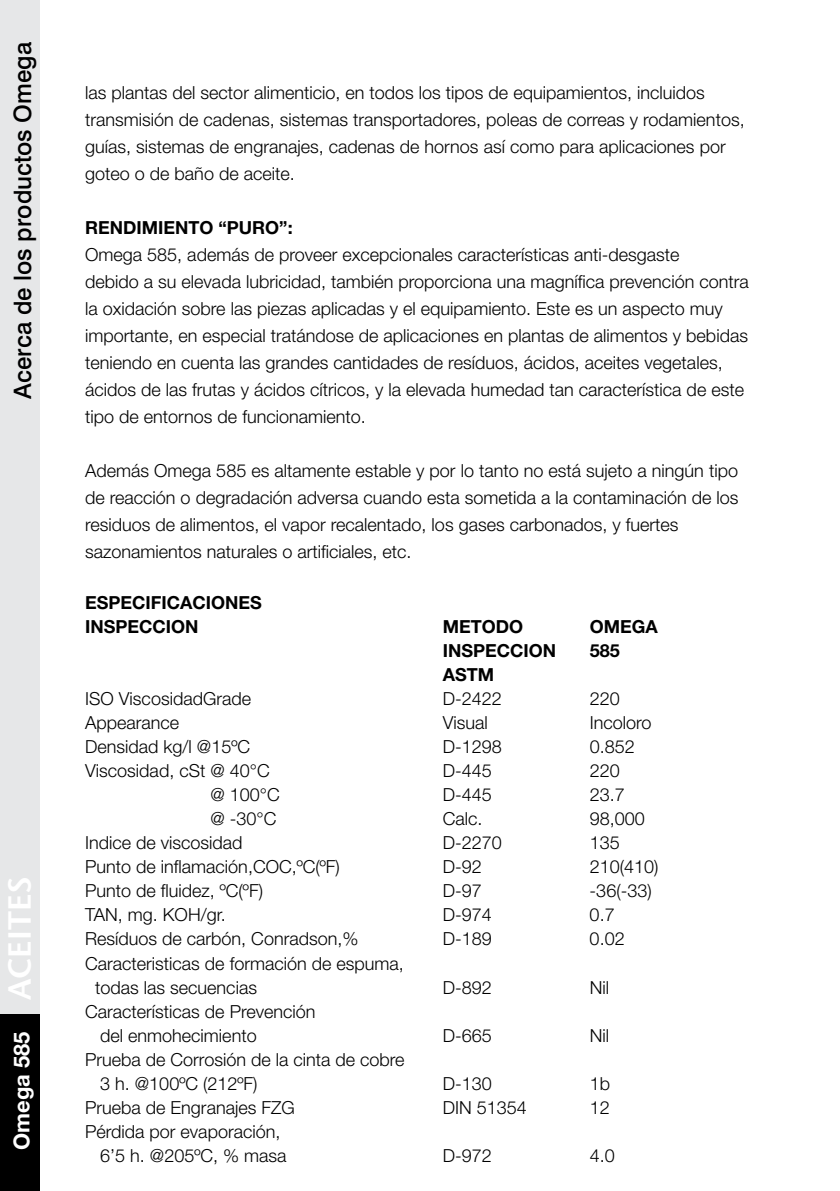
<style>
.page{position:relative;width:840px;height:1191px;background:#fff}
.page>*{position:absolute;margin:0;border:0;box-sizing:border-box;transform-origin:0 0}
.t1{font:600 32px "Stone Sans";color:#fff}
.t2{font:500 24px "Swiss 721 BT";color:#000}
.t3{font:700 22px "Helvetica Neue";color:#fff}
.t4{font:300 18px/27px "Helvetica Neue";color:#000}
.t5{font:700 18px/24px "Helvetica Neue";color:#000}
</style>
<div class="page">
<div style="left:0;top:0;width:40px;height:1189px;background:#e6e7e8"></div>
<div style="left:0;top:1014px;width:39px;height:177px;background:#000"></div>
<h2 class="t2" style="left:8px;top:399px;width:358px;rotate:-90deg">Acerca de los productos Omega</h2>
<h1 class="t1" style="left:0;top:1000px;width:126px;rotate:-90deg">ACEITES</h1>
<p class="t3" style="left:8px;top:1150px;width:120px;rotate:-90deg">Omega 585</p>
<p class="t4" style="left:85px;top:79px;width:660px">las plantas del sector alimenticio, en todos los tipos de equipamientos, incluidos transmisión de cadenas, sistemas transportadores, poleas de correas y rodamientos, guías, sistemas de engranajes, cadenas de hornos así como para aplicaciones por goteo o de baño de aceite.</p>
<p class="t5" style="left:85px;top:215px;width:209px">RENDIMIENTO “PURO”:</p>
<p class="t4" style="left:85px;top:241px;width:664px">Omega 585, además de proveer excepcionales características anti-desgaste<br>debido a su elevada lubricidad, también proporciona una magnífica prevención contra la oxidación sobre las piezas aplicadas y el equipamiento. Este es un aspecto muy importante, en especial tratándose de aplicaciones en plantas de alimentos y bebidas teniendo en cuenta las grandes cantidades de resíduos, ácidos, aceites vegetales, ácidos de las frutas y ácidos cítricos, y la elevada humedad tan característica de este tipo de entornos de funcionamiento.</p>
<p class="t4" style="left:85px;top:457px;width:654px">Además Omega 585 es altamente estable y por lo tanto no está sujeto a ningún tipo de reacción o degradación adversa cuando esta sometida a la contaminación de los residuos de alimentos, el vapor recalentado, los gases carbonados, y fuertes sazonamientos naturales o artificiales, etc.</p>
<p class="t5" style="left:85px;top:590px;width:178px">ESPECIFICACIONES<br>INSPECCION</p>
<p class="t5" style="left:442px;top:614px;width:82px">METODO</p>
<p class="t5" style="left:589px;top:614px;width:69px">OMEGA</p>
<p class="t5" style="left:442px;top:638px;width:115px">INSPECCION</p>
<p class="t5" style="left:589px;top:638px;width:32px">585</p>
<p class="t5" style="left:442px;top:662px;width:53px">ASTM</p>
<p class="t4" style="left:85px;top:685px;width:167px">ISO ViscosidadGrade</p>
<p class="t4" style="left:442px;top:685px;width:61px">D-2422</p>
<p class="t4" style="left:589px;top:685px;width:32px">220</p>
<p class="t4" style="left:85px;top:709px;width:96px">Appearance</p>
<p class="t4" style="left:442px;top:709px;width:47px">Visual</p>
<p class="t4" style="left:589px;top:709px;width:63px">Incoloro</p>
<p class="t4" style="left:85px;top:733px;width:166px">Densidad kg/l @15ºC</p>
<p class="t4" style="left:442px;top:733px;width:61px">D-1298</p>
<p class="t4" style="left:589px;top:733px;width:47px">0.852</p>
<p class="t4" style="left:85px;top:757px;width:186px">Viscosidad, cSt @ 40°C</p>
<p class="t4" style="left:442px;top:757px;width:51px">D-445</p>
<p class="t4" style="left:589px;top:757px;width:32px">220</p>
<p class="t4" style="left:210px;top:781px;width:71px">@ 100°C</p>
<p class="t4" style="left:442px;top:781px;width:51px">D-445</p>
<p class="t4" style="left:589px;top:781px;width:37px">23.7</p>
<p class="t4" style="left:210px;top:805px;width:67px">@ -30°C</p>
<p class="t4" style="left:442px;top:805px;width:41px">Calc.</p>
<p class="t4" style="left:589px;top:805px;width:57px">98,000</p>
<p class="t4" style="left:85px;top:829px;width:159px">Indice de viscosidad</p>
<p class="t4" style="left:442px;top:829px;width:61px">D-2270</p>
<p class="t4" style="left:589px;top:829px;width:32px">135</p>
<p class="t4" style="left:85px;top:853px;width:256px">Punto de inflamación,COC,ºC(ºF)</p>
<p class="t4" style="left:442px;top:853px;width:41px">D-92</p>
<p class="t4" style="left:589px;top:853px;width:70px">210(410)</p>
<p class="t4" style="left:85px;top:877px;width:179px">Punto de fluidez, ºC(ºF)</p>
<p class="t4" style="left:442px;top:877px;width:41px">D-97</p>
<p class="t4" style="left:589px;top:877px;width:64px">-36(-33)</p>
<p class="t4" style="left:85px;top:901px;width:142px">TAN, mg. KOH/gr.</p>
<p class="t4" style="left:442px;top:901px;width:51px">D-974</p>
<p class="t4" style="left:589px;top:901px;width:27px">0.7</p>
<p class="t4" style="left:85px;top:925px;width:275px">Resíduos de carbón, Conradson,%</p>
<p class="t4" style="left:442px;top:925px;width:51px">D-189</p>
<p class="t4" style="left:589px;top:925px;width:37px">0.02</p>
<p class="t4" style="left:95px;top:950px;width:310px;line-height:24px;text-indent:-10px">Caracteristicas de formación de espuma, todas las secuencias</p>
<p class="t4" style="left:442px;top:973px;width:51px">D-892</p>
<p class="t4" style="left:589px;top:973px;width:21px">Nil</p>
<p class="t4" style="left:100px;top:998px;width:217px;line-height:24px;text-indent:-15px">Características de Prevención del enmohecimiento</p>
<p class="t4" style="left:100px;top:1046px;width:306px;line-height:24px;text-indent:-15px">Prueba de Corrosión de la cinta de cobre<br>3 h. @100ºC (212ºF)</p>
<p class="t4" style="left:442px;top:1021px;width:51px">D-665</p>
<p class="t4" style="left:589px;top:1021px;width:21px">Nil</p>
<p class="t4" style="left:442px;top:1069px;width:51px">D-130</p>
<p class="t4" style="left:589px;top:1069px;width:22px">1b</p>
<p class="t4" style="left:85px;top:1093px;width:211px">Prueba de Engranajes FZG</p>
<p class="t4" style="left:442px;top:1093px;width:86px">DIN 51354</p>
<p class="t4" style="left:589px;top:1093px;width:22px">12</p>
<p class="t4" style="left:100px;top:1118px;width:188px;line-height:24px;text-indent:-15px">Pérdida por evaporación,<br>6’5 h. @205ºC, % masa</p>
<p class="t4" style="left:442px;top:1141px;width:51px">D-972</p>
<p class="t4" style="left:589px;top:1141px;width:27px">4.0</p>
</div>
